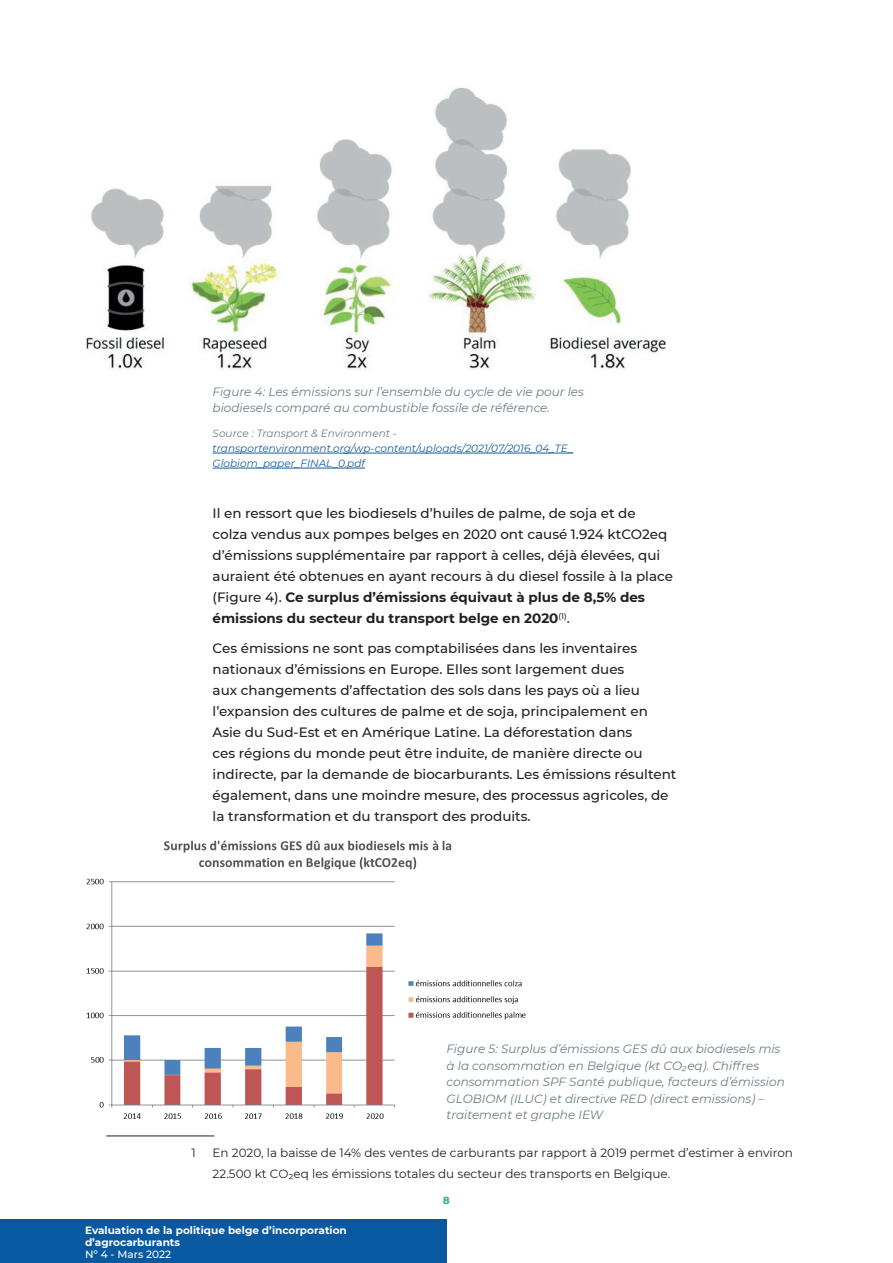
<style>
.page{position:relative;width:893px;height:1263px;background:#fff}
.page>*{position:absolute;margin:0;border:0;box-sizing:border-box;transform-origin:0 0}
.t1{font:500 13.5px/21px "Montserrat";color:#231f20}
.t2{font:italic 12px/16.5px "Montserrat";color:#6a7d84}
.t3{font:12px/21px "Montserrat";color:#231f20}
.t4{font:italic 10.5px/15px "Montserrat";color:#175d9e}
.t5{font:700 10.5px/12px "Montserrat";color:#fff}
.t6{font:italic 10.5px "Montserrat";color:#6a7d84}
.t7{font:500 10.5px "Montserrat";color:#fff}
.t8{font:800 10.5px "Montserrat";color:#45ba7b}
.s1{font-weight:700}
</style>
<div class="page">
<div style="left:0;top:1219px;width:446px;height:44px;background:#0959a1"></div>
<img style="left:85px;top:87px;width:581px;height:283px">
<hr style="left:106px;top:1135px;width:108px;height:1px;background:#231f20">
<img style="left:86px;top:840px;width:440px;height:279px">
<hr style="left:213px;top:453px;width:360px;height:1px;background:#175d9e">
<hr style="left:213px;top:468px;width:152px;height:1px;background:#175d9e">
<p class="t2" style="left:213px;top:383px;width:373px">Figure 4: Les émissions sur l’ensemble du cycle de vie pour les biodiesels comparé au combustible fossile de référence.</p>
<p class="t6" style="left:213px;top:426px;width:186px">Source : Transport &amp; Environment -</p>
<p class="t4" style="left:213px;top:441px;width:362px">transportenvironment.org/wp-content/uploads/2021/07/2016_04_TE_<br>Globiom_paper_FINAL_0.pdf</p>
<p class="t1" style="left:213px;top:502px;width:462px">Il en ressort que les biodiesels d’huiles de palme, de soja et de colza vendus aux pompes belges en 2020 ont causé 1.924 ktCO2eq d’émissions supplémentaire par rapport à celles, déjà élevées, qui auraient été obtenues en ayant recours à du diesel fossile à la place (Figure 4). <span class="s1">Ce surplus d’émissions équivaut à plus de 8,5% des émissions du secteur du transport belge en 2020</span><sup>(1)</sup>.</p>
<p class="t1" style="left:213px;top:637px;width:465px">Ces émissions ne sont pas comptabilisées dans les inventaires nationaux d’émissions en Europe. Elles sont largement dues<br>aux changements d’affectation des sols dans les pays où a lieu l’expansion des cultures de palme et de soja, principalement en Asie du Sud-Est et en Amérique Latine. La déforestation dans<br>ces régions du monde peut être induite, de manière directe ou indirecte, par la demande de biocarburants. Les émissions résultent également, dans une moindre mesure, des processus agricoles, de la transformation et du transport des produits.</p>
<p class="t2" style="left:446px;top:1040px;width:340px">Figure 5: Surplus d’émissions GES dû aux biodiesels mis à la consommation en Belgique (kt CO2eq). Chiffres consommation SPF Santé publique, facteurs d’émission GLOBIOM (ILUC) et directive RED (direct emissions) – traitement et graphe IEW</p>
<p class="t3" style="left:191px;top:1142px;width:6px">1</p>
<p class="t3" style="left:213px;top:1142px;width:582px">En 2020, la baisse de 14% des ventes de carburants par rapport à 2019 permet d’estimer à environ<br>22.500 kt CO2eq les émissions totales du secteur des transports en Belgique.</p>
<p class="t5" style="left:85px;top:1224px;width:263px">Evaluation de la politique belge d’incorporation d’agrocarburants</p>
<p class="t7" style="left:85px;top:1247px;width:88px">Nº 4 - Mars 2022</p>
<p class="t8" style="left:443px;top:1193px;width:9px">8</p>
</div>
